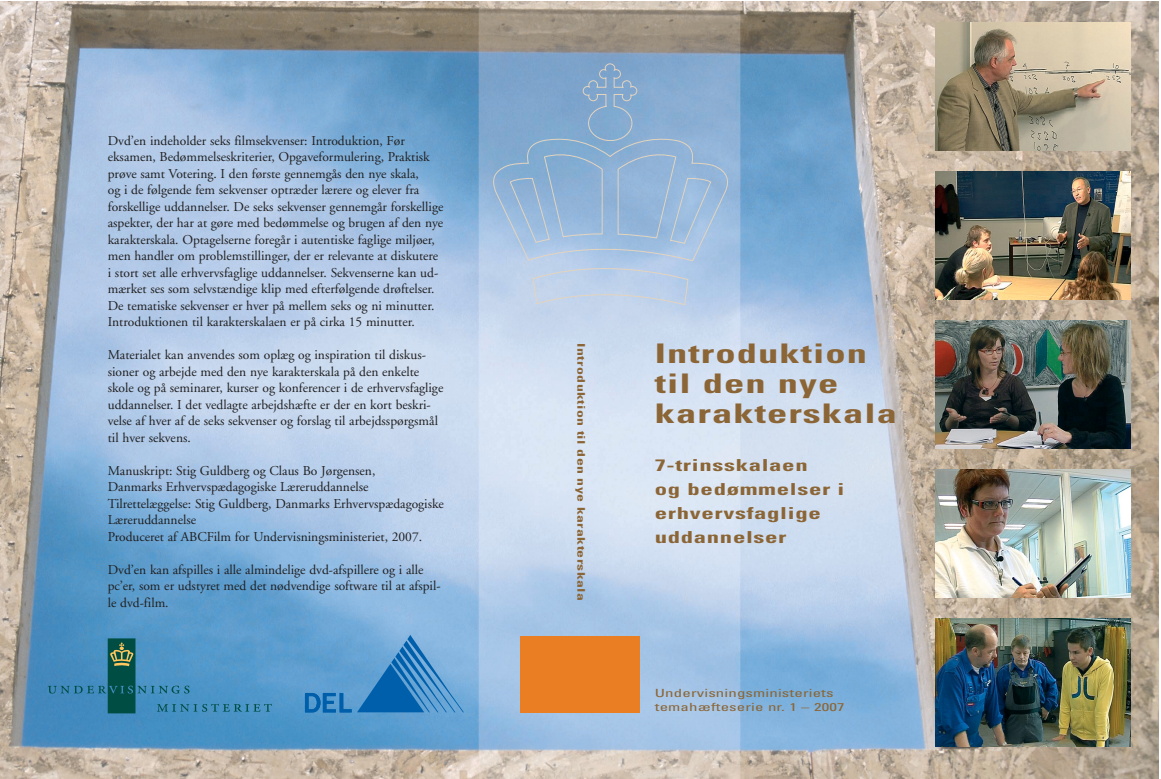
<style>
.page{position:relative;width:1161px;height:779px;background:#fff}
.page>*{position:absolute;margin:0;border:0;box-sizing:border-box;transform-origin:0 0}
.t1{font:700 condensed 27px/30px "Univers";letter-spacing:.025em;color:#8b6535;scale:1.5 1}
.t2{font:700 condensed 16.5px/24px "Univers";letter-spacing:.025em;color:#8b6535;scale:1.5 1}
.t3{font:13.5px/16.5px "Adobe Garamond";color:#201f20}
.t4{font:condensed 11.25px/14.2px "Univers";letter-spacing:.01em;color:#8b6535;scale:1.5 1}
.t5{font:700 condensed 10.5px "Univers";letter-spacing:.025em;color:#8b6535;scale:1.5 1}
</style>
<div class="page">
<img style="left:0;top:2px;width:1159px;height:776px">
<svg style="left:493px;top:64px;width:235px;height:242px;background:#98b8d8"></svg>
<svg style="left:48px;top:638px;width:224px;height:75px;background:#4389b2"></svg>
<img style="left:935px;top:23px;width:196px;height:127px">
<img style="left:935px;top:172px;width:196px;height:127px">
<img style="left:935px;top:320px;width:196px;height:128px">
<img style="left:935px;top:469px;width:196px;height:128px">
<img style="left:935px;top:618px;width:196px;height:128px">
<svg style="left:304px;top:634px;width:160px;height:79px;background:#5295cb"></svg>
<div style="left:521px;top:635px;width:119px;height:77px;background:#e97f22"></div>
<p class="t3" style="left:108px;top:133px;width:337px">Dvd’en indeholder seks filmsekvenser: Introduktion, Før eksamen, Bedømmelseskriterier, Opgaveformulering, Praktisk prøve samt Votering. I den første gennemgås den nye skala,<br>og i de følgende fem sekvenser optræder lærere og elever fra forskellige uddannelser. De seks sekvenser gennemgår forskellige aspekter, der har at gøre med bedømmelse og brugen af den nye karakterskala. Optagelserne foregår i autentiske faglige miljøer, men handler om problemstillinger, der er relevante at diskutere i stort set alle erhvervsfaglige uddannelser. Sekvenserne kan ud&shy;mærket ses som selvstændige klip med efterfølgende drøftelser.<br>De tematiske sekvenser er hver på mellem seks og ni minutter.<br>Introduktionen til karakterskalaen er på cirka 15 minutter.</p>
<p class="t3" style="left:108px;top:348px;width:337px">Materialet kan anvendes som oplæg og inspiration til diskus&shy;sioner og arbejde med den nye karakterskala på den enkelte skole og på seminarer, kurser og konferencer i de erhvervsfaglige uddannelser. I det vedlagte arbejdshæfte er der en kort beskri&shy;velse af hver af de seks sekvenser og forslag til arbejdsspørgsmål til hver sekvens.</p>
<p class="t3" style="left:108px;top:463px;width:338px">Manuskript: Stig Guldberg og Claus Bo Jørgensen,<br>Danmarks Erhvervspædagogiske Læreruddannelse Tilrettelæggelse: Stig Guldberg, Danmarks Erhvervspædagogiske Læreruddannelse<br>Produceret af ABCFilm for Undervisningsministeriet, 2007.</p>
<p class="t3" style="left:108px;top:562px;width:334px">Dvd’en kan afspilles i alle almindelige dvd-afspillere og i alle pc’er, som er udstyret med det nødvendige software til at afspil&shy;le dvd-film.</p>
<p class="t5" style="left:585px;top:343px;width:173px;rotate:90deg">Introduktion til den nye karakterskala</p>
<h1 class="t1" style="left:655px;top:340px;width:163px">Introduktion til den nye karakterskala</h1>
<p class="t2" style="left:655px;top:454px;width:128px">7-trinsskalaen<br>og bedømmelser i erhvervsfaglige uddannelser</p>
<p class="t4" style="left:655px;top:686px;width:128px">Undervisningsministeriets temahæfteserie nr. 1 – 2007</p>
</div>
